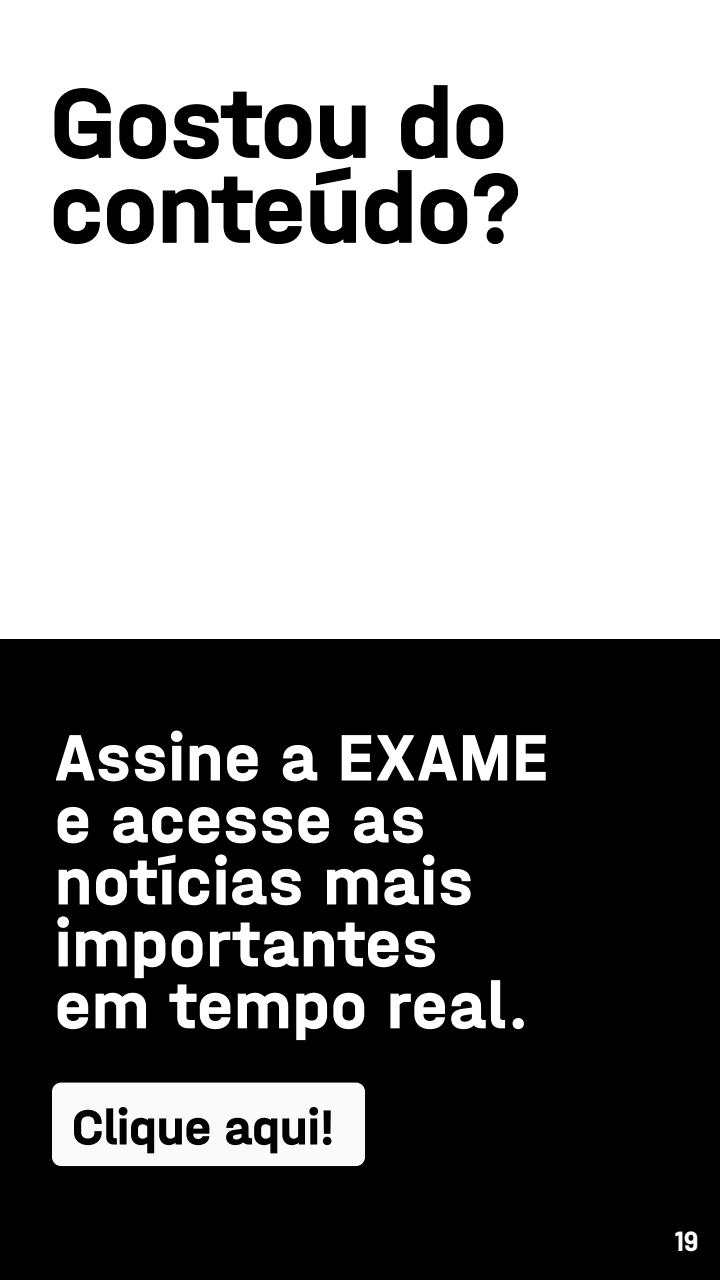
<style>
.page{position:relative;width:720px;height:1280px;background:#fff}
.page>*{position:absolute;margin:0;border:0;box-sizing:border-box;transform-origin:0 0}
.t1{font:700 104.5px/84.9px "Halvar Mittel";color:#000}
.t2{font:700 69.2px/62px "Halvar Mittel";letter-spacing:.02em;color:#fff}
.t3{font:700 52px "Halvar Mittel";color:#000}
.t4{font:700 27px "Barlow";color:#fff}
</style>
<div class="page">
<div style="left:0;top:639px;width:720px;height:641px;background:#000"></div>
<div style="left:52px;top:1083px;width:313px;height:83px;background:#fafafa;border-radius:9px"></div>
<h1 class="t1" style="left:50px;top:78px;width:473px">Gostou do conteúdo?</h1>
<p class="t2" style="left:55px;top:725px;width:495px">Assine a EXAME e acesse as notícias mais importantes em tempo real.</p>
<p class="t3" style="left:72px;top:1096px;width:264px">Clique aqui!</p>
<p class="t4" style="left:675px;top:1221px;width:25px">19</p>
</div>
